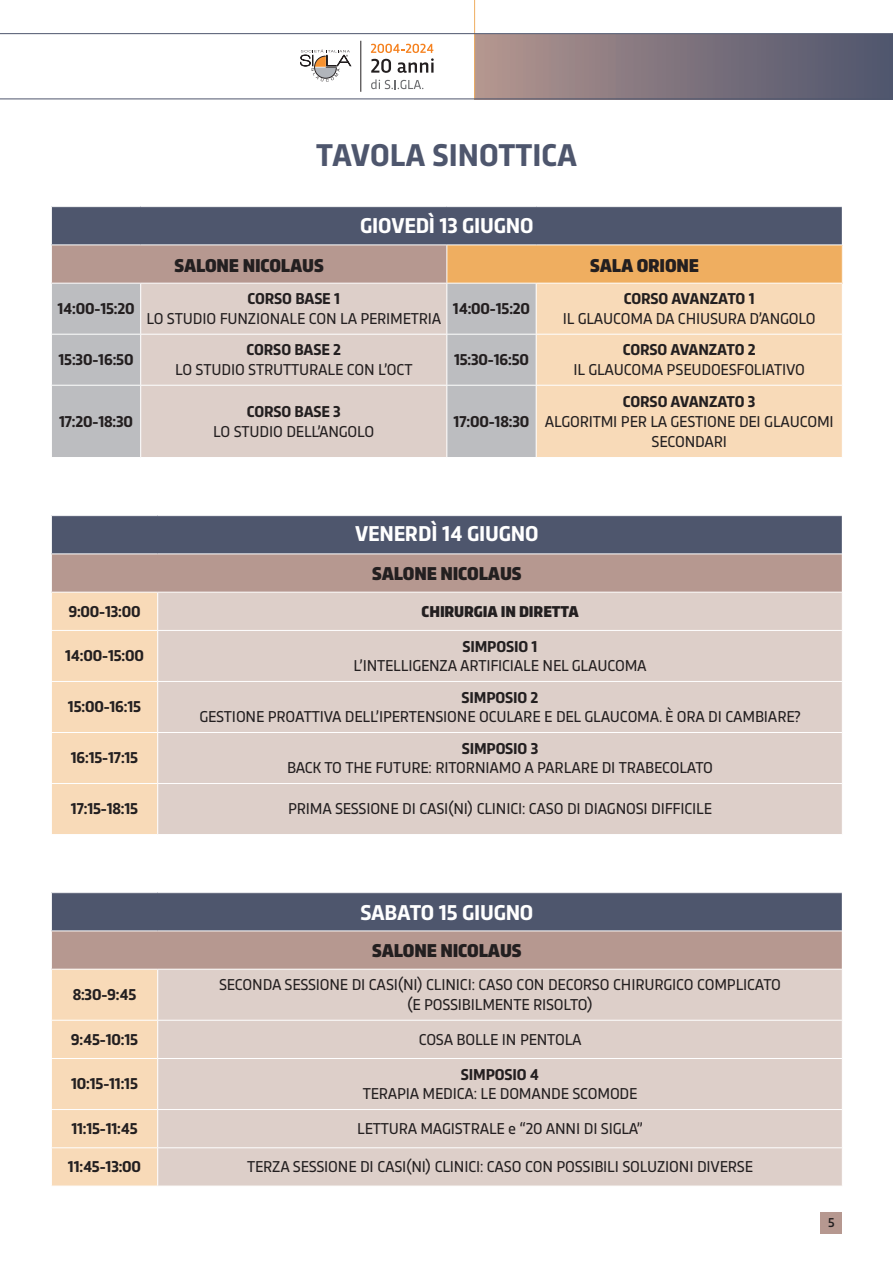
<style>
.page{position:relative;width:893px;height:1263px;background:#fff}
.page>*{position:absolute;margin:0;border:0;box-sizing:border-box;transform-origin:0 0}
.t1{font:700 33px "Trasandina";color:#4e566d}
.t2{font:700 22.5px "Trasandina";letter-spacing:-.01em;color:#fff}
.t3{font:900 19.5px "Trasandina";letter-spacing:-.01em;color:#231f20}
.t4{font:16.5px/19.8px "Trasandina";letter-spacing:-.01em;color:#231f20;text-align:center}
.t5{font:700 16.5px "Trasandina";letter-spacing:-.01em;color:#231f20}
.t6{font:900 16.5px "Trasandina";letter-spacing:-.01em;color:#231f20}
.t7{font:500 13.5px "Trasandina";color:#231f20}
</style>
<div class="page">
<div style="left:475px;top:34px;width:418px;height:65px;background:linear-gradient(to right,#b3958f,#4d546d)"></div>
<hr style="left:892px;top:34px;width:1px;height:65px;background:#4e566d">
<hr style="left:474px;top:0;width:1px;height:99px;background:#efae60">
<hr style="left:0;top:99px;width:893px;height:1px;background:#4e566d">
<svg style="left:300px;top:49px;width:51px;height:33px"></svg>
<hr style="left:360px;top:41px;width:1px;height:51px;background:#231f20">
<svg style="left:371px;top:44px;width:63px;height:29px"></svg>
<svg style="left:371px;top:79px;width:52px;height:10px"></svg>
<div style="left:821px;top:1212px;width:21px;height:21px;background:#b69890"></div>
<hr style="left:0;top:33px;width:893px;height:1px;background:#4e566d">
<div style="left:51px;top:207px;width:791px;height:38px;background:#4e566d"></div>
<div style="left:51px;top:245px;width:396px;height:38px;background:#b69890"></div>
<div style="left:447px;top:245px;width:395px;height:38px;background:#efae60"></div>
<div style="left:52px;top:284px;width:484px;height:173px;background:#bcbdc0"></div>
<div style="left:141px;top:284px;width:305px;height:173px;background:#ddcfc9"></div>
<div style="left:537px;top:284px;width:305px;height:173px;background:#f8dab8"></div>
<hr style="left:51px;top:207px;width:1px;height:37px;background:#fff">
<hr style="left:51px;top:244px;width:90px;height:1px;background:#fff">
<hr style="left:51px;top:245px;width:1px;height:38px;background:#fff">
<hr style="left:141px;top:244px;width:306px;height:1px;background:#fff">
<hr style="left:447px;top:244px;width:89px;height:1px;background:#fff">
<hr style="left:446px;top:245px;width:1px;height:38px;background:#fff">
<hr style="left:536px;top:244px;width:307px;height:1px;background:#fff">
<hr style="left:140px;top:284px;width:1px;height:50px;background:#fff">
<hr style="left:446px;top:284px;width:1px;height:50px;background:#fff">
<hr style="left:51px;top:334px;width:90px;height:1px;background:#fff">
<hr style="left:141px;top:334px;width:306px;height:1px;background:#fff">
<hr style="left:140px;top:335px;width:1px;height:50px;background:#fff">
<hr style="left:447px;top:334px;width:89px;height:1px;background:#fff">
<hr style="left:446px;top:335px;width:1px;height:50px;background:#fff">
<hr style="left:536px;top:334px;width:307px;height:1px;background:#fff">
<hr style="left:51px;top:385px;width:90px;height:1px;background:#fff">
<hr style="left:141px;top:385px;width:306px;height:1px;background:#fff">
<hr style="left:140px;top:386px;width:1px;height:71px;background:#fff">
<hr style="left:447px;top:385px;width:89px;height:1px;background:#fff">
<hr style="left:446px;top:386px;width:1px;height:71px;background:#fff">
<hr style="left:536px;top:385px;width:307px;height:1px;background:#fff">
<div style="left:51px;top:516px;width:791px;height:38px;background:#4e566d"></div>
<div style="left:51px;top:554px;width:791px;height:38px;background:#b69890"></div>
<div style="left:52px;top:593px;width:105px;height:241px;background:#f8dab8"></div>
<div style="left:158px;top:593px;width:684px;height:241px;background:#ddcfc9"></div>
<hr style="left:51px;top:516px;width:1px;height:37px;background:#fff">
<hr style="left:51px;top:553px;width:107px;height:1px;background:#fff">
<hr style="left:51px;top:554px;width:1px;height:38px;background:#fff">
<hr style="left:158px;top:553px;width:685px;height:1px;background:#fff">
<hr style="left:51px;top:630px;width:107px;height:1px;background:#fff">
<hr style="left:158px;top:630px;width:685px;height:1px;background:#fff">
<hr style="left:51px;top:681px;width:107px;height:1px;background:#fff">
<hr style="left:158px;top:681px;width:685px;height:1px;background:#fff">
<hr style="left:51px;top:732px;width:107px;height:1px;background:#fff">
<hr style="left:158px;top:732px;width:685px;height:1px;background:#fff">
<hr style="left:51px;top:783px;width:107px;height:1px;background:#fff">
<hr style="left:158px;top:783px;width:685px;height:1px;background:#fff">
<div style="left:51px;top:893px;width:791px;height:38px;background:#4e566d"></div>
<div style="left:51px;top:931px;width:791px;height:38px;background:#b69890"></div>
<div style="left:52px;top:970px;width:105px;height:216px;background:#f8dab8"></div>
<div style="left:158px;top:970px;width:684px;height:216px;background:#ddcfc9"></div>
<hr style="left:51px;top:893px;width:1px;height:37px;background:#fff">
<hr style="left:51px;top:930px;width:107px;height:1px;background:#fff">
<hr style="left:51px;top:931px;width:1px;height:38px;background:#fff">
<hr style="left:158px;top:930px;width:685px;height:1px;background:#fff">
<hr style="left:51px;top:1020px;width:107px;height:1px;background:#fff">
<hr style="left:158px;top:1020px;width:685px;height:1px;background:#fff">
<hr style="left:51px;top:1058px;width:107px;height:1px;background:#fff">
<hr style="left:158px;top:1058px;width:685px;height:1px;background:#fff">
<hr style="left:51px;top:1109px;width:107px;height:1px;background:#fff">
<hr style="left:158px;top:1109px;width:685px;height:1px;background:#fff">
<hr style="left:51px;top:1147px;width:107px;height:1px;background:#fff">
<hr style="left:158px;top:1147px;width:685px;height:1px;background:#fff">
<h1 class="t1" style="left:316px;top:131px;width:262px">TAVOLA SINOTTICA</h1>
<h2 class="t2" style="left:360px;top:209px;width:175px">GIOVEDÌ 13 GIUGNO</h2>
<p class="t3" style="left:175px;top:251px;width:151px">SALONE NICOLAUS</p>
<p class="t3" style="left:590px;top:251px;width:110px">SALA ORIONE</p>
<p class="t5" style="left:58px;top:296px;width:79px">14:00-15:20</p>
<p class="t5" style="left:248px;top:286px;width:94px">CORSO BASE 1</p>
<p class="t4" style="left:147px;top:307px;width:296px">LO STUDIO FUNZIONALE CON LA PERIMETRIA</p>
<p class="t5" style="left:453px;top:296px;width:79px">14:00-15:20</p>
<p class="t5" style="left:624px;top:286px;width:133px">CORSO AVANZATO 1</p>
<p class="t4" style="left:563px;top:307px;width:254px">IL GLAUCOMA DA CHIUSURA D’ANGOLO</p>
<p class="t5" style="left:59px;top:347px;width:76px">15:30-16:50</p>
<p class="t5" style="left:247px;top:337px;width:96px">CORSO BASE 2</p>
<p class="t4" style="left:175px;top:358px;width:239px">LO STUDIO STRUTTURALE CON L’OCT</p>
<p class="t5" style="left:454px;top:347px;width:76px">15:30-16:50</p>
<p class="t5" style="left:623px;top:337px;width:134px">CORSO AVANZATO 2</p>
<p class="t4" style="left:573px;top:358px;width:233px">IL GLAUCOMA PSEUDOESFOLIATIVO</p>
<p class="t5" style="left:59px;top:409px;width:76px">17:20-18:30</p>
<p class="t5" style="left:247px;top:399px;width:96px">CORSO BASE 3</p>
<p class="t4" style="left:213px;top:420px;width:163px">LO STUDIO DELL’ANGOLO</p>
<p class="t5" style="left:454px;top:409px;width:77px">17:00-18:30</p>
<p class="t5" style="left:623px;top:389px;width:134px">CORSO AVANZATO 3</p>
<p class="t4" style="left:545px;top:410px;width:291px">ALGORITMI PER LA GESTIONE DEI GLAUCOMI<br>SECONDARI</p>
<h2 class="t2" style="left:355px;top:517px;width:185px">VENERDÌ 14 GIUGNO</h2>
<p class="t3" style="left:372px;top:559px;width:151px">SALONE NICOLAUS</p>
<p class="t5" style="left:68px;top:599px;width:74px">9:00-13:00</p>
<p class="t6" style="left:421px;top:599px;width:159px">CHIRURGIA IN DIRETTA</p>
<p class="t5" style="left:65px;top:644px;width:80px">14:00-15:00</p>
<p class="t5" style="left:462px;top:634px;width:77px">SIMPOSIO 1</p>
<p class="t4" style="left:354px;top:654px;width:295px">L’INTELLIGENZA ARTIFICIALE NEL GLAUCOMA</p>
<p class="t5" style="left:68px;top:695px;width:75px">15:00-16:15</p>
<p class="t5" style="left:71px;top:746px;width:69px">16:15-17:15</p>
<p class="t5" style="left:462px;top:685px;width:78px">SIMPOSIO 2</p>
<p class="t4" style="left:199px;top:705px;width:603px">GESTIONE PROATTIVA DELL’IPERTENSIONE OCULARE E DEL GLAUCOMA. È ORA DI CAMBIARE?</p>
<p class="t5" style="left:462px;top:736px;width:78px">SIMPOSIO 3</p>
<p class="t4" style="left:287px;top:756px;width:427px">BACK TO THE FUTURE: RITORNIAMO A PARLARE DI TRABECOLATO</p>
<p class="t5" style="left:71px;top:797px;width:69px">17:15-18:15</p>
<p class="t4" style="left:288px;top:798px;width:425px">PRIMA SESSIONE DI CASI(NI) CLINICI: CASO DI DIAGNOSI DIFFICILE</p>
<p class="t5" style="left:73px;top:982px;width:65px">8:30-9:45</p>
<h2 class="t2" style="left:360px;top:896px;width:175px">SABATO 15 GIUGNO</h2>
<p class="t3" style="left:372px;top:936px;width:151px">SALONE NICOLAUS</p>
<p class="t4" style="left:219px;top:973px;width:563px">SECONDA SESSIONE DI CASI(NI) CLINICI: CASO CON DECORSO CHIRURGICO COMPLICATO (E POSSIBILMENTE RISOLTO)</p>
<p class="t5" style="left:71px;top:1027px;width:69px">9:45-10:15</p>
<p class="t4" style="left:419px;top:1028px;width:165px">COSA BOLLE IN PENTOLA</p>
<p class="t5" style="left:71px;top:1072px;width:68px">10:15-11:15</p>
<p class="t5" style="left:461px;top:1062px;width:80px">SIMPOSIO 4</p>
<p class="t4" style="left:363px;top:1082px;width:276px">TERAPIA MEDICA: LE DOMANDE SCOMODE</p>
<p class="t5" style="left:71px;top:1116px;width:68px">11:15-11:45</p>
<p class="t4" style="left:357px;top:1117px;width:287px">LETTURA MAGISTRALE e “20 ANNI DI SIGLA”</p>
<p class="t5" style="left:68px;top:1154px;width:75px">11:45-13:00</p>
<p class="t4" style="left:247px;top:1155px;width:507px">TERZA SESSIONE DI CASI(NI) CLINICI: CASO CON POSSIBILI SOLUZIONI DIVERSE</p>
<p class="t7" style="left:828px;top:1212px;width:8px">5</p>
</div>
